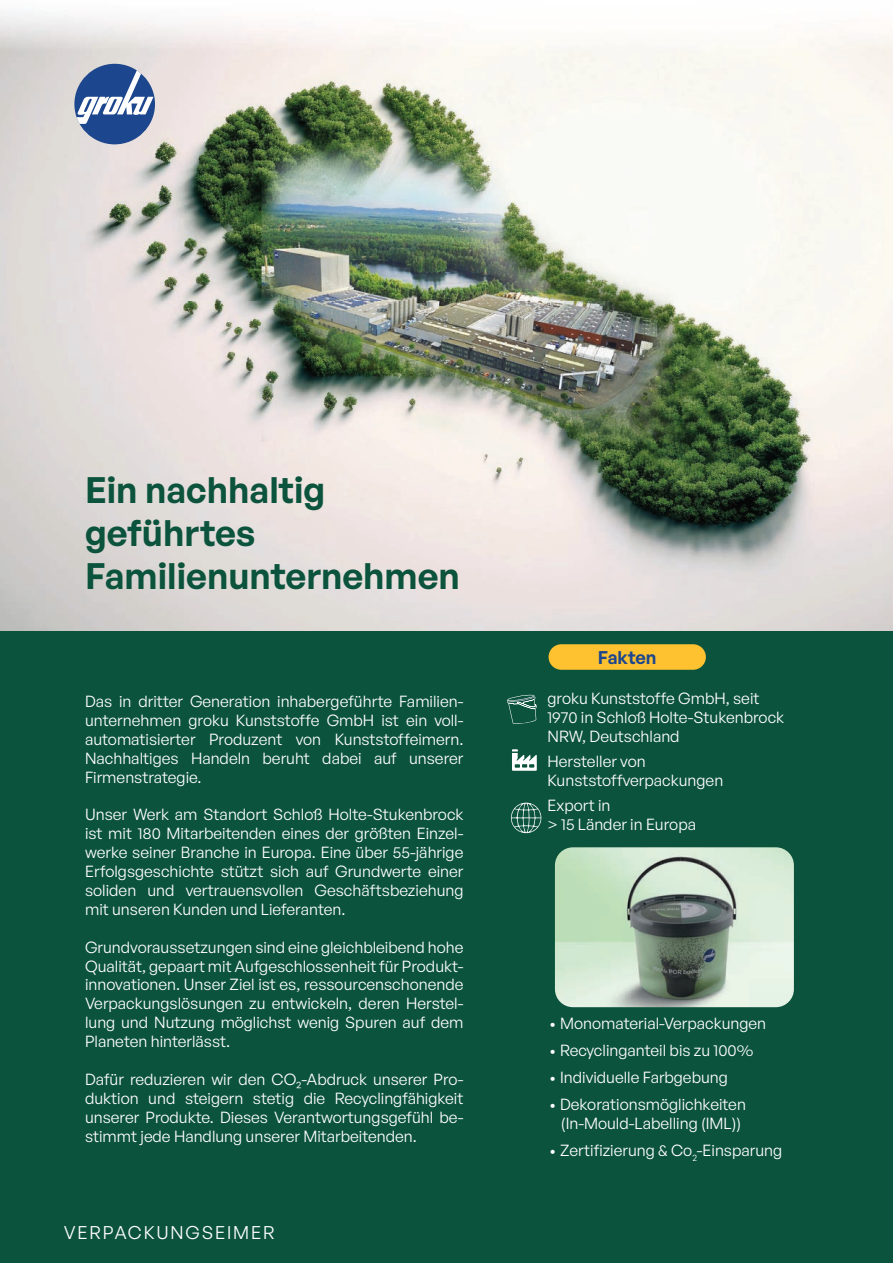
<style>
.page{position:relative;width:893px;height:1263px;background:#fff}
.page>*{position:absolute;margin:0;border:0;box-sizing:border-box;transform-origin:0 0}
.t1{font:600 36px/43.2px "General Sans";color:#0b533c}
.t2{font:18px "General Sans";letter-spacing:.1em;color:#fff}
.t3{font:600 18px "General Sans";color:#1c468d}
.t4{font:15.75px/18.9px "General Sans";color:#fff;text-align:justify}
.s1{font-weight:300}
</style>
<div class="page">
<img style="left:0;top:12px;width:893px;height:619px">
<div style="left:0;top:631px;width:893px;height:632px;background:#0b533c"></div>
<svg style="left:507px;top:695px;width:30px;height:29px"></svg>
<svg style="left:512px;top:749px;width:25px;height:22px"></svg>
<svg style="left:511px;top:803px;width:30px;height:30px"></svg>
<img style="left:555px;top:847px;width:239px;height:160px">
<div style="left:74px;top:64px;width:81px;height:80px;background:#1c468d;border-radius:50%"></div>
<svg style="left:77px;top:70px;width:76px;height:54px"></svg>
<div style="left:549px;top:644px;width:157px;height:26px;background:#fec231;border-radius:13px"></div>
<h1 class="t1" style="left:85px;top:467px;width:376px">Ein nachhaltig geführtes<br>Familienunternehmen</h1>
<p class="t4" style="left:85px;top:691px;width:380px">Das in dritter Generation inhabergeführte Familien&shy;unternehmen groku Kunststoffe GmbH ist ein voll&shy;automatisierter Produzent von Kunststoffeimern.<br>Nachhaltiges Handeln beruht dabei auf unserer Firmenstrategie.</p>
<p class="t4" style="left:85px;top:805px;width:380px">Unser Werk am Standort Schloß Holte-Stukenbrock ist mit 180 Mitarbeitenden eines der größten Einzel&shy;werke seiner Branche in Europa. Eine über 55-jährige Erfolgsgeschichte stützt sich auf Grundwerte einer soliden und vertrauensvollen Geschäftsbeziehung mit unseren Kunden und Lieferanten.</p>
<p class="t4" style="left:85px;top:937px;width:380px">Grundvoraussetzungen sind eine gleichbleibend hohe Qualität, gepaart mit Aufgeschlossenheit für Produkt&shy;innovationen. Unser Ziel ist es, ressourcenschonende Verpackungslösungen zu entwickeln, deren Herstel&shy;lung und Nutzung möglichst wenig Spuren auf dem Planeten hinterlässt.</p>
<p class="t4" style="left:85px;top:1069px;width:380px">Dafür reduzieren wir den CO2-Abdruck unserer Pro&shy;duktion und steigern stetig die Recyclingfähigkeit unserer Produkte. Dieses Verantwortungsgefühl be&shy;stimmt jede Handlung unserer Mitarbeitenden.</p>
<p class="t2" style="left:64px;top:1221px;width:212px">VERPACKUNGSEIMER</p>
<p class="t3" style="left:598px;top:645px;width:60px">Fakten</p>
<p class="t4" style="left:547px;top:688px;width:238px;text-align:left">groku Kunststoffe GmbH, seit<br>1970 in Schloß Holte-Stukenbrock<br>NRW, Deutschland</p>
<p class="t4" style="left:547px;top:751px;width:177px">Hersteller von<br>Kunststoffverpackungen</p>
<p class="t4" style="left:547px;top:796px;width:150px">Export in<br>&gt; 15 Länder in Europa</p>
<p class="t4" style="left:549px;top:1013px;width:219px"><span class="s1">•</span> Monomaterial-Verpackungen</p>
<p class="t4" style="left:549px;top:1040px;width:206px"><span class="s1">•</span> Recyclinganteil bis zu 100%</p>
<p class="t4" style="left:549px;top:1067px;width:180px"><span class="s1">•</span> Individuelle Farbgebung</p>
<p class="t4" style="left:549px;top:1094px;width:198px;text-align:center"><span class="s1">•</span> Dekorationsmöglichkeiten (In-Mould-Labelling (IML))</p>
<p class="t4" style="left:549px;top:1140px;width:235px"><span class="s1">•</span> Zertifizierung &amp; Co<sub>2</sub>-Einsparung</p>
</div>
